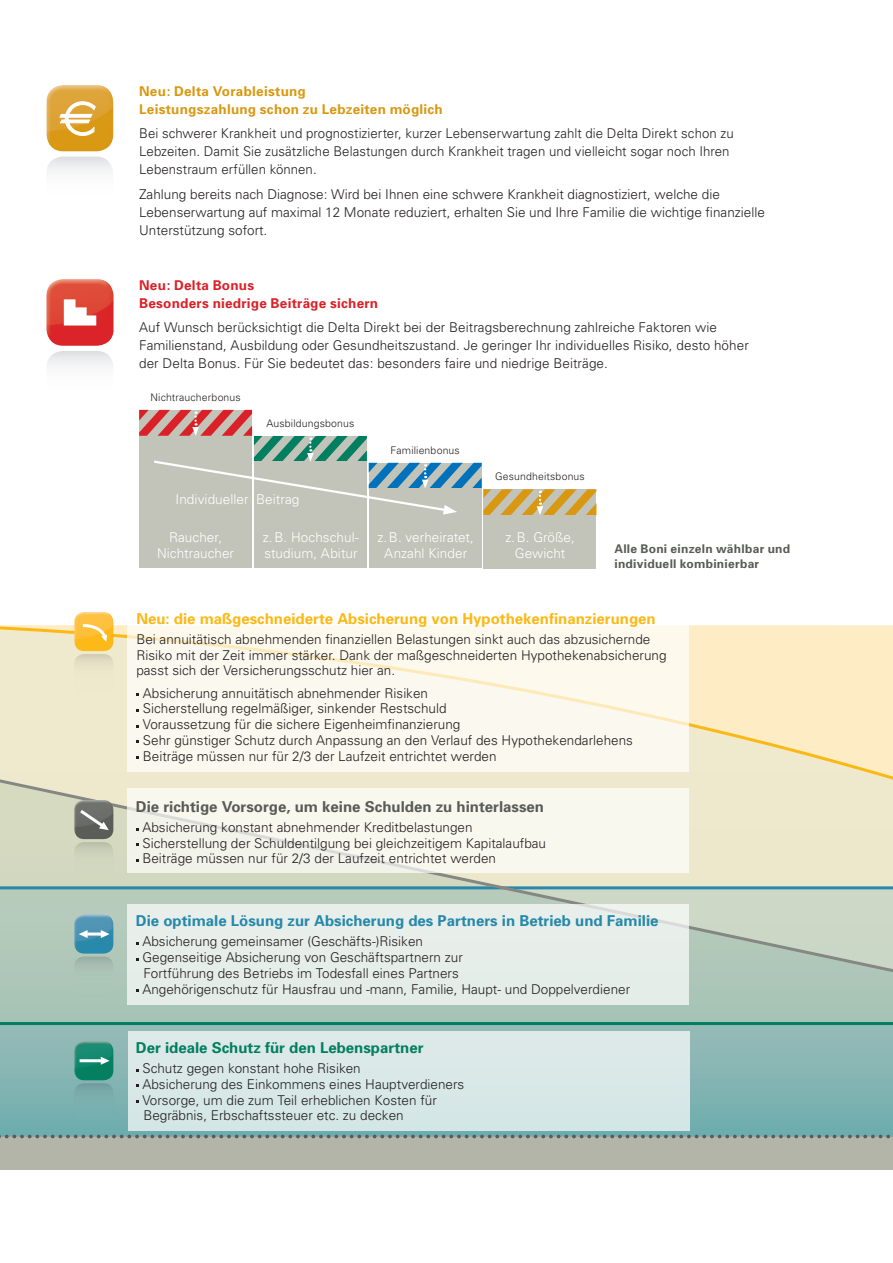
<style>
.page{position:relative;width:893px;height:1263px;background:#fff}
.page>*{position:absolute;margin:0;border:0;box-sizing:border-box;transform-origin:0 0}
.t1{font:700 15px "Univers";color:#fcb814}
.t2{font:700 15px "Univers";color:#2688aa}
.t3{font:700 15px "Univers";color:#585b56}
.t4{font:700 15px "Univers";color:#017f60}
.t5{font:300 13.5px/18px "Univers";color:#231f20}
.t6{font:300 13.5px/15.8px "Univers";letter-spacing:.005em;color:#fff}
.t7{font:700 13.5px "Univers";letter-spacing:.02em;color:#d99811}
.t8{font:700 13.5px "Univers";letter-spacing:.02em;color:#da2128}
.t9{font:700 12px/15px "Univers";letter-spacing:.02em;color:#585b56}
.t10{font:300 10.5px "Univers";letter-spacing:.015em;color:#231f20}
</style>
<div class="page">
<svg style="left:0;top:620px;width:893px;height:133px;background:#f8ebc6"></svg>
<div style="left:0;top:1137px;width:893px;height:33px;background:#b3b5a8"></div>
<svg style="left:0;top:753px;width:893px;height:381px;background:#b6ccbc"></svg>
<svg style="left:0;top:1134px;width:893px;height:4px;background:#74918f"></svg>
<div style="left:128px;top:602px;width:561px;height:170px;background:linear-gradient(to bottom,#fffcf4,#f9f6eb)"></div>
<div style="left:74px;top:654px;width:39px;height:39px;background:linear-gradient(to bottom,#ded8bf,#f4efd2);border-radius:10px"></div>
<img style="left:74px;top:612px;width:39px;height:39px">
<svg style="left:80px;top:622px;width:27px;height:20px"></svg>
<div style="left:127px;top:788px;width:562px;height:84px;background:#f9f8ef"></div>
<div style="left:74px;top:842px;width:39px;height:39px;background:linear-gradient(to bottom,#c5cab2,#d7ddc3);border-radius:10px"></div>
<img style="left:74px;top:800px;width:39px;height:39px">
<svg style="left:77px;top:807px;width:32px;height:23px"></svg>
<div style="left:129px;top:1031px;width:561px;height:99px;background:#d9e8e8"></div>
<div style="left:74px;top:1083px;width:39px;height:39px;background:linear-gradient(to bottom,#79a6a5,#77b4b4);border-radius:10px"></div>
<img style="left:74px;top:1041px;width:39px;height:39px">
<svg style="left:77px;top:1057px;width:33px;height:8px"></svg>
<div style="left:127px;top:904px;width:562px;height:100px;background:#e7eee9"></div>
<div style="left:74px;top:956px;width:39px;height:39px;background:linear-gradient(to bottom,#a3b7ab,#afccbc);border-radius:10px"></div>
<img style="left:74px;top:914px;width:39px;height:39px">
<svg style="left:101px;top:930px;width:9px;height:8px"></svg>
<svg style="left:79px;top:930px;width:9px;height:8px"></svg>
<hr style="left:87px;top:932px;width:14px;height:3px;background:#fff">
<div style="left:46px;top:157px;width:67px;height:66px;background:linear-gradient(to bottom,#edeeef,#fff);border-radius:17px"></div>
<img style="left:47px;top:85px;width:66px;height:66px">
<svg style="left:59px;top:101px;width:37px;height:35px"></svg>
<img style="left:46px;top:279px;width:68px;height:67px">
<div style="left:46px;top:351px;width:68px;height:66px;background:linear-gradient(to bottom,#edeeef,#fff);border-radius:17px"></div>
<svg style="left:64px;top:299px;width:32px;height:26px"></svg>
<div style="left:139px;top:436px;width:113px;height:132px;background:#c2c4b9"></div>
<div style="left:254px;top:462px;width:113px;height:106px;background:#c2c4b9"></div>
<div style="left:369px;top:489px;width:113px;height:79px;background:#c2c4b9"></div>
<div style="left:483px;top:515px;width:113px;height:53px;background:#c2c4b9"></div>
<svg style="left:139px;top:410px;width:458px;height:105px"></svg>
<p class="t7" style="left:139px;top:83px;width:168px">Neu: Delta Vorableistung</p>
<p class="t7" style="left:139px;top:101px;width:305px">Leistungszahlung schon zu Lebzeiten möglich</p>
<p class="t5" style="left:139px;top:124px;width:596px">Bei schwerer Krankheit und prognostizierter, kurzer Lebenserwartung zahlt die Delta Direkt schon zu<br>Lebzeiten. Damit Sie zusätzliche Belastungen durch Krankheit tragen und vielleicht sogar noch Ihren<br>Lebenstraum erfüllen können.</p>
<p class="t5" style="left:139px;top:185px;width:582px">Zahlung bereits nach Diagnose: Wird bei Ihnen eine schwere Krankheit diagnostiziert, welche die</p>
<p class="t5" style="left:139px;top:203px;width:627px">Lebenserwartung auf maximal 12 Monate reduziert, erhalten Sie und Ihre Familie die wichtige finanzielle<br>Unterstützung sofort.</p>
<p class="t8" style="left:139px;top:277px;width:117px">Neu: Delta Bonus</p>
<p class="t8" style="left:139px;top:295px;width:241px">Besonders niedrige Beiträge sichern</p>
<p class="t5" style="left:139px;top:318px;width:611px">Auf Wunsch berücksichtigt die Delta Direkt bei der Beitragsberechnung zahlreiche Faktoren wie<br>Familienstand, Ausbildung oder Gesundheitszustand. Je geringer Ihr individuelles Risiko, desto höher der Delta Bonus. Für Sie bedeutet das: besonders faire und niedrige Beiträge.</p>
<p class="t10" style="left:150px;top:391px;width:92px">Nichtraucherbonus</p>
<p class="t10" style="left:266px;top:417px;width:89px">Ausbildungsbonus</p>
<p class="t10" style="left:391px;top:444px;width:71px">Familienbonus</p>
<p class="t6" style="left:176px;top:491px;width:125px">Individueller Beitrag</p>
<p class="t6" style="left:169px;top:529px;width:55px">Raucher,</p>
<p class="t6" style="left:157px;top:545px;width:79px">Nichtraucher</p>
<p class="t6" style="left:263px;top:529px;width:97px">z.B. Hochschul&shy;studium, Abitur</p>
<p class="t6" style="left:378px;top:529px;width:98px">z.B. verheiratet,</p>
<p class="t6" style="left:384px;top:545px;width:84px">Anzahl Kinder</p>
<p class="t10" style="left:495px;top:470px;width:91px">Gesundheitsbonus</p>
<p class="t6" style="left:505px;top:529px;width:71px">z.B. Größe,</p>
<p class="t6" style="left:515px;top:545px;width:52px">Gewicht</p>
<p class="t9" style="left:614px;top:541px;width:177px">Alle Boni einzeln wählbar und individuell kombinierbar</p>
<p class="t1" style="left:136px;top:609px;width:521px">Neu: die maßgeschneiderte Absicherung von Hypothekenfinanzierungen</p>
<p class="t5" style="left:136px;top:631px;width:532px;line-height:15.8px">Bei annuitätisch abnehmenden finanziellen Belastungen sinkt auch das abzusichernde<br>Risiko mit der Zeit immer stärker. Dank der maßgeschneiderten Hypothekenabsicherung passt sich der Versicherungsschutz hier an.</p>
<p class="t5" style="left:143px;top:684px;width:287px">Absicherung annuitätisch abnehmender Risiken</p>
<p class="t5" style="left:143px;top:699px;width:305px">Sicherstellung regelmäßiger, sinkender Restschuld</p>
<p class="t5" style="left:143px;top:715px;width:319px">Voraussetzung für die sichere Eigenheimfinanzierung</p>
<p class="t5" style="left:143px;top:731px;width:491px">Sehr günstiger Schutz durch Anpassung an den Verlauf des Hypothekendarlehens</p>
<p class="t5" style="left:143px;top:747px;width:355px">Beiträge müssen nur fü r 2/3 der Laufzeit entrichtet werden</p>
<p class="t3" style="left:136px;top:797px;width:410px">Die richtige Vorsorge, um keine Schulden zu hinterlassen</p>
<p class="t5" style="left:142px;top:818px;width:332px">Absicherung konstant abnehmender Kreditbelastungen</p>
<p class="t5" style="left:142px;top:834px;width:405px">Sicherstellung der Schuldentilgung bei gleichzeitigem Kapitalaufbau</p>
<p class="t5" style="left:142px;top:850px;width:355px">Beiträge müssen nur fü r 2/3 der Laufzeit entrichtet werden</p>
<p class="t2" style="left:136px;top:912px;width:524px">Die optimale Lösung zur Absicherung des Partners in Betrieb und Familie</p>
<p class="t5" style="left:142px;top:933px;width:282px">Absicherung gemeinsamer (Geschäfts-)Risiken</p>
<p class="t5" style="left:142px;top:948px;width:322px">Gegenseitige Absicherung von Geschäftspartnern zur</p>
<p class="t5" style="left:143px;top:964px;width:317px">Fortführung des Betriebs im Todesfall eines Partners</p>
<p class="t5" style="left:142px;top:980px;width:489px">Angehörigenschutz für Hausfrau und -mann, Familie, Haupt- und Doppelverdiener</p>
<p class="t4" style="left:136px;top:1039px;width:289px">Der ideale Schutz für den Lebenspartner</p>
<p class="t5" style="left:142px;top:1059px;width:220px">Schutz gegen konstant hohe Risiken</p>
<p class="t5" style="left:142px;top:1075px;width:323px">Absicherung des Einkommens eines Hauptverdieners</p>
<p class="t5" style="left:142px;top:1091px;width:296px">Vorsorge, um die zum Teil erheblichen Kosten für</p>
<p class="t5" style="left:143px;top:1106px;width:262px">Begräbnis, Erbschaftssteuer etc. zu decken</p>
</div>
